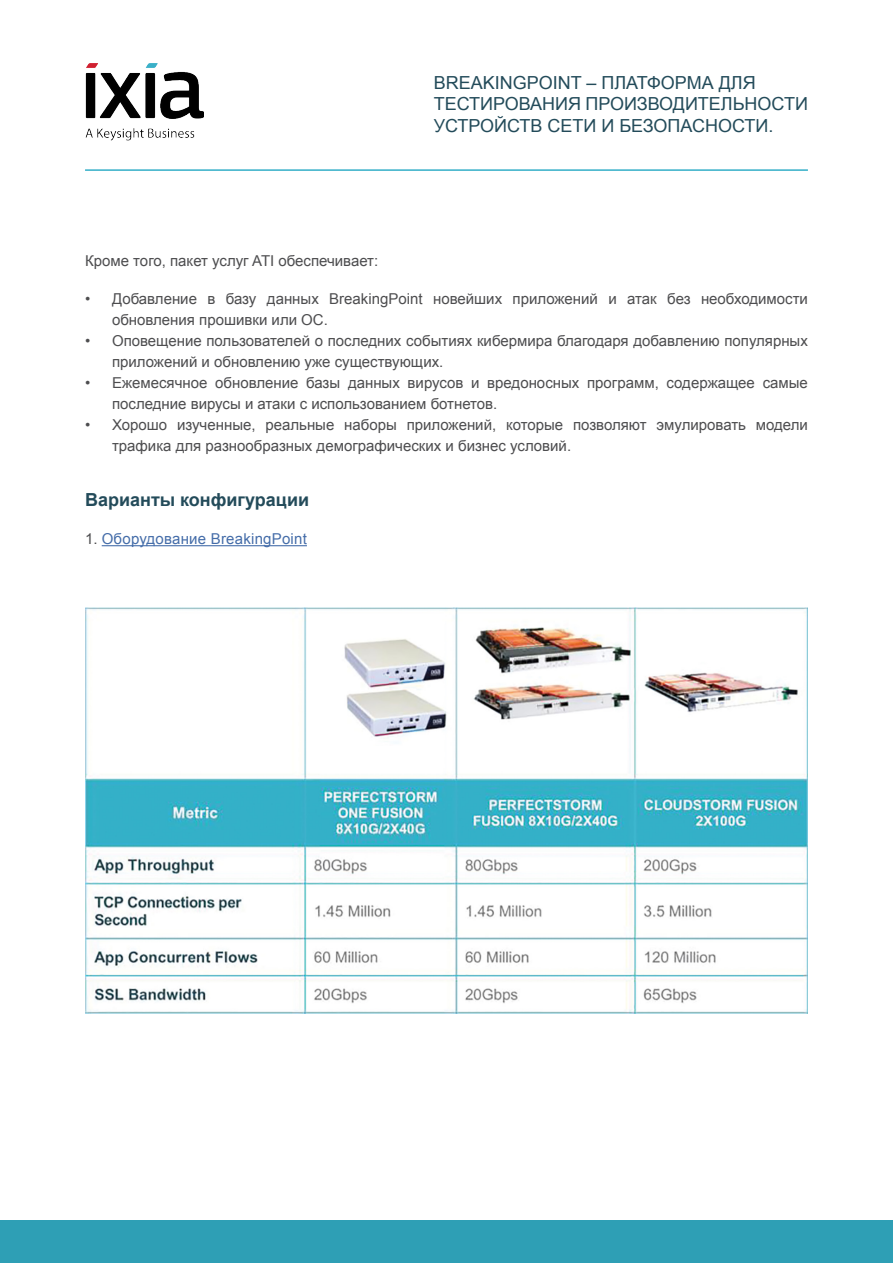
<style>
.page{position:relative;width:893px;height:1263px;background:#fff}
.page>*{position:absolute;margin:0;border:0;box-sizing:border-box;transform-origin:0 0}
.t1{font:18px/21.6px "Arial";color:#234b5a}
.t2{font:700 18px "Arial";color:#234b5a}
.t3{font:15px/21px "Arial";color:#4d4d4f}
.t4{font:15px "Arial";letter-spacing:.015em;color:#456da9}
.s1{color:#4d4d4f}
</style>
<div class="page">
<hr style="left:85px;top:169px;width:723px;height:2px;background:#34afc8">
<div style="left:0;top:1220px;width:893px;height:43px;background:#2e9fb5"></div>
<img style="left:85px;top:64px;width:119px;height:76px">
<hr style="left:102px;top:545px;width:205px;height:1px;background:#456da9">
<img style="left:85px;top:608px;width:723px;height:405px">
<p class="t1" style="left:434px;top:72px;width:376px">BREAKINGPOINT – ПЛАТФОРМА ДЛЯ<br>ТЕСТИРОВАНИЯ ПРОИЗВОДИТЕЛЬНОСТИ<br>УСТРОЙСТВ СЕТИ И БЕЗОПАСНОСТИ.</p>
<p class="t3" style="left:85px;top:250px;width:295px">Кроме того, пакет услуг ATI обеспечивает:</p>
<p class="t3" style="left:112px;top:288px;width:697px;text-indent:-27px">• Добавление в базу данных BreakingPoint новейших приложений и атак без необходимости обновления прошивки или ОС.</p>
<p class="t3" style="left:112px;top:330px;width:697px;text-indent:-27px">• Оповещение пользователей о последних событиях кибермира благодаря добавлению популярных приложений и обновлению уже существующих.</p>
<p class="t3" style="left:112px;top:372px;width:697px;text-indent:-27px">• Ежемесячное обновление базы данных вирусов и вредоносных программ, содержащее самые последние вирусы и атаки с использованием ботнетов.</p>
<p class="t3" style="left:112px;top:414px;width:697px;text-indent:-27px">• Хорошо изученные, реальные наборы приложений, которые позволяют эмулировать модели трафика для разнообразных демографических и бизнес условий.</p>
<p class="t2" style="left:85px;top:488px;width:226px">Варианты конфигурации</p>
<p class="t4" style="left:85px;top:529px;width:223px"><span class="s1">1.</span> Оборудование BreakingPoint</p>
</div>
